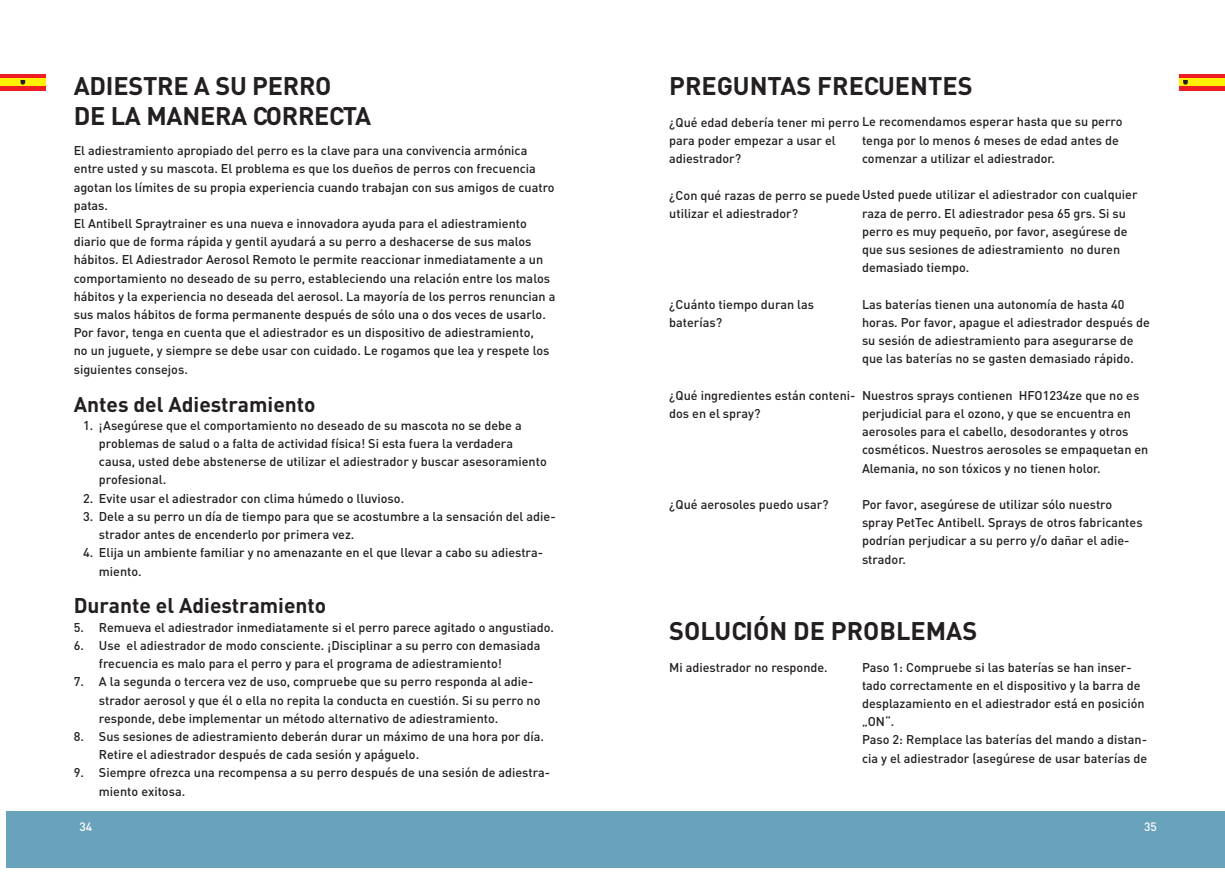
<style>
.page{position:relative;width:1225px;height:874px;background:#fff}
.page>*{position:absolute;margin:0;border:0;box-sizing:border-box;transform-origin:0 0}
.t1{font:700 25.2px/30.2px "DIN";color:#231f20}
.t2{font:700 21px "DIN";color:#231f20}
.t3{font:500 12.6px/18.2px "DIN";color:#231f20}
.t4{font:500 12px "DIN";color:#fff}
</style>
<div class="page">
<div style="left:6px;top:811px;width:1219px;height:56px;background:#69a2bb"></div>
<hr style="left:0;top:74px;width:45px;height:4px;background:#ee1d23">
<div style="left:0;top:78px;width:45px;height:8px;background:#fff101"></div>
<div style="left:0;top:86px;width:45px;height:5px;background:#ee1d23"></div>
<svg style="left:21px;top:80px;width:4px;height:5px"></svg>
<hr style="left:1179px;top:74px;width:46px;height:4px;background:#ee1d23">
<div style="left:1179px;top:78px;width:46px;height:8px;background:#fff101"></div>
<div style="left:1179px;top:86px;width:46px;height:5px;background:#ee1d23"></div>
<svg style="left:1183px;top:80px;width:4px;height:5px"></svg>
<h1 class="t1" style="left:74px;top:69px;width:299px">ADIESTRE A SU PERRO<br>DE LA MANERA CORRECTA</h1>
<p class="t3" style="left:74px;top:141px;width:483px">El adiestramiento apropiado del perro es la clave para una convivencia armónica entre usted y su mascota. El problema es que los dueños de perros con frecuencia agotan los límites de su propia experiencia cuando trabajan con sus amigos de cuatro patas.<br>El Antibell Spraytrainer es una nueva e innovadora ayuda para el adiestramiento diario que de forma rápida y gentil ayudará a su perro a deshacerse de sus malos hábitos. El Adiestrador Aerosol Remoto le permite reaccionar inmediatamente a un comportamiento no deseado de su perro, estableciendo una relación entre los malos hábitos y la experiencia no deseada del aerosol. La mayoría de los perros renuncian a sus malos hábitos de forma permanente después de sólo una o dos veces de usarlo.<br>Por favor, tenga en cuenta que el adiestrador es un dispositivo de adiestramiento,<br>no un juguete, y siempre se debe usar con cuidado. Le rogamos que lea y respete los siguientes consejos.</p>
<h2 class="t2" style="left:74px;top:390px;width:243px">Antes del Adiestramiento</h2>
<p class="t3" style="left:99px;top:415px;width:449px;text-indent:-16px">1. ¡Asegúrese que el comportamiento no deseado de su mascota no se debe a problemas de salud o a falta de actividad física! Si esta fuera la verdadera causa, usted debe abstenerse de utilizar el adiestrador y buscar asesoramiento profesional.</p>
<p class="t3" style="left:83px;top:488px;width:323px">2. Evite usar el adiestrador con clima húmedo o lluvioso.</p>
<p class="t3" style="left:99px;top:506px;width:458px;text-indent:-16px">3. Dele a su perro un día de tiempo para que se acostumbre a la sensación del adie&shy;strador antes de encenderlo por primera vez.</p>
<p class="t3" style="left:99px;top:543px;width:446px;text-indent:-16px">4. Elija un ambiente familiar y no amenazante en el que llevar a cabo su adiestra&shy;miento.</p>
<h2 class="t2" style="left:74px;top:591px;width:254px">Durante el Adiestramiento</h2>
<p class="t3" style="left:74px;top:617px;width:482px">5. Remueva el adiestrador inmediatamente si el perro parece agitado o angustiado.</p>
<p class="t3" style="left:99px;top:635px;width:443px;text-indent:-25px">6. Use el adiestrador de modo consciente. ¡Disciplinar a su perro con demasiada frecuencia es malo para el perro y para el programa de adiestramiento!</p>
<p class="t3" style="left:99px;top:671px;width:443px;text-indent:-25px">7. A la segunda o tercera vez de uso, compruebe que su perro responda al adie&shy;strador aerosol y que él o ella no repita la conducta en cuestión. Si su perro no responde, debe implementar un método alternativo de adiestramiento.</p>
<p class="t3" style="left:99px;top:726px;width:446px;text-indent:-25px">8. Sus sesiones de adiestramiento deberán durar un máximo de una hora por día.<br>Retire el adiestrador después de cada sesión y apáguelo.</p>
<p class="t3" style="left:99px;top:762px;width:453px;text-indent:-25px">9. Siempre ofrezca una recompensa a su perro después de una sesión de adiestra&shy;miento exitosa.</p>
<h1 class="t1" style="left:669px;top:69px;width:305px">PREGUNTAS FRECUENTES</h1>
<p class="t3" style="left:669px;top:112px;width:455px">¿Qué edad debería tener mi perro Le recomendamos esperar hasta que su perro para poder empezar a usar el<br>adiestrador?</p>
<p class="t3" style="left:669px;top:185px;width:470px">¿Con qué razas de perro se puedeUsted puede utilizar el adiestrador con cualquier utilizar el adiestrador?</p>
<p class="t3" style="left:862px;top:130px;width:258px">tenga por lo menos 6 meses de edad antes de comenzar a utilizar el adiestrador.</p>
<p class="t3" style="left:862px;top:203px;width:267px">raza de perro. El adiestrador pesa 65 grs. Si su perro es muy pequeño, por favor, asegúrese de que sus sesiones de adiestramiento no duren demasiado tiempo.</p>
<p class="t3" style="left:862px;top:294px;width:289px">Las baterías tienen una autonomía de hasta 40 horas. Por favor, apague el adiestrador después de su sesión de adiestramiento para asegurarse de que las baterías no se gasten demasiado rápido.</p>
<p class="t3" style="left:862px;top:385px;width:288px">Nuestros sprays contienen HFO1234ze que no es perjudicial para el ozono, y que se encuentra en aerosoles para el cabello, desodorantes y otros cosméticos. Nuestros aerosoles se empaquetan en Alemania, no son tóxicos y no tienen holor.</p>
<p class="t3" style="left:862px;top:494px;width:282px">Por favor, asegúrese de utilizar sólo nuestro spray PetTec Antibell. Sprays de otros fabricantes podrían perjudicar a su perro y/o dañar el adie&shy;strador.</p>
<p class="t3" style="left:669px;top:295px;width:146px">¿Cuánto tiempo duran las baterías?</p>
<p class="t3" style="left:669px;top:386px;width:188px">¿Qué ingredientes están conteni&shy;dos en el spray?</p>
<p class="t3" style="left:669px;top:495px;width:161px">¿Qué aerosoles puedo usar?</p>
<h1 class="t1" style="left:669px;top:614px;width:309px">SOLUCIÓN DE PROBLEMAS</h1>
<p class="t3" style="left:669px;top:657px;width:160px">Mi adiestrador no responde.</p>
<p class="t3" style="left:862px;top:657px;width:287px">Paso 1: Compruebe si las baterías se han inser&shy;tado correctamente en el dispositivo y la barra de desplazamiento en el adiestrador está en posición „ON“.<br>Paso 2: Remplace las baterías del mando a distan&shy;cia y el adiestrador (asegúrese de usar baterías de</p>
<p class="t4" style="left:79px;top:819px;width:14px">34</p>
<p class="t4" style="left:1144px;top:819px;width:14px">35</p>
</div>
